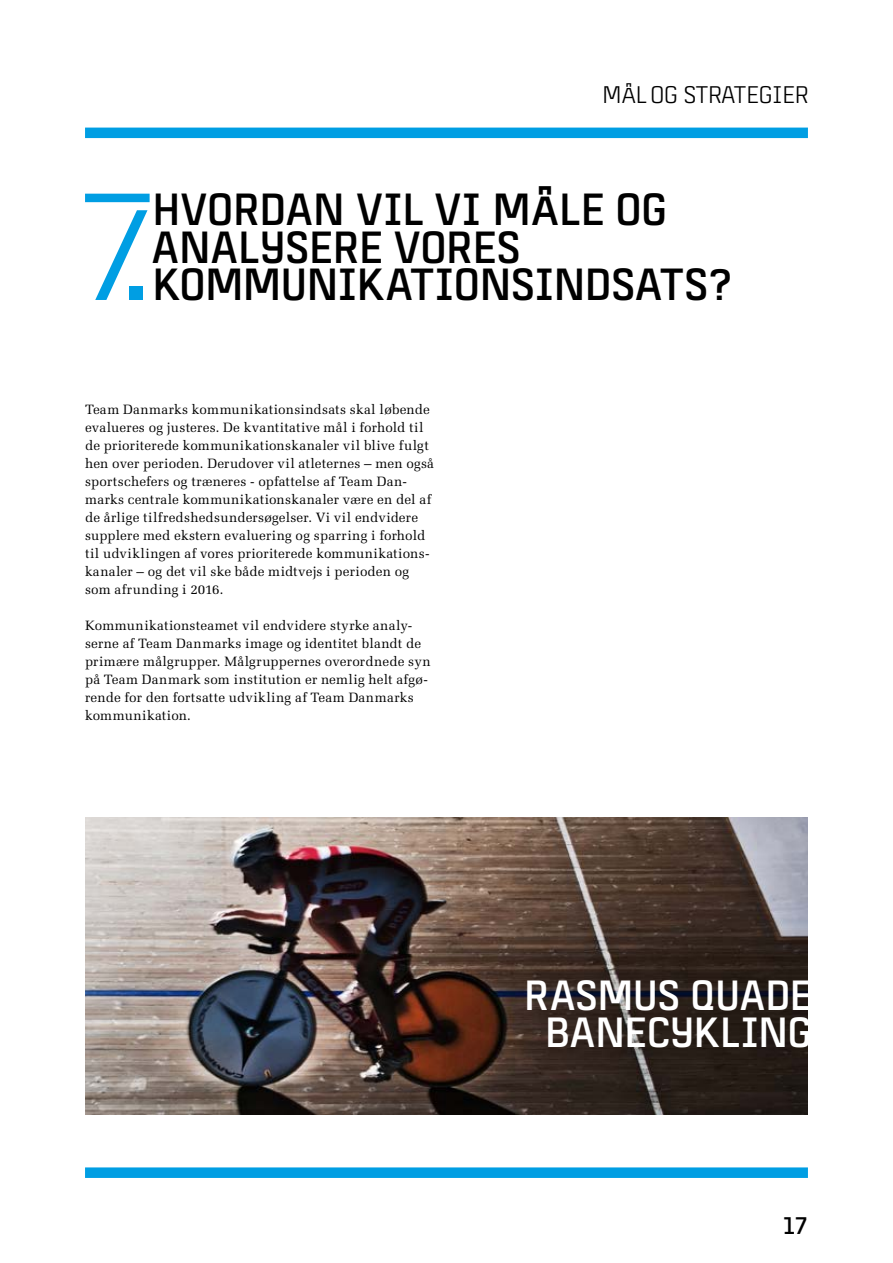
<style>
.page{position:relative;width:893px;height:1263px;background:#fff}
.page>*{position:absolute;margin:0;border:0;box-sizing:border-box;transform-origin:0 0}
.t1{font:152.25px "Team Danmark stencil";color:#009ee3}
.t2{font:700 45px/37.5px "Team Danmark 4";letter-spacing:-.005em;color:#000}
.t3{font:700 42.15px/37.5px "Team Danmark 4";letter-spacing:-.005em;color:#fff;text-align:center}
.t4{font:24px "Team Danmark 4";color:#000}
.t5{font:700 24px "Team Danmark 4";color:#000}
.t6{font:13.5px/18px "Melior LT Std";letter-spacing:.015em;color:#000}
</style>
<div class="page">
<div style="left:85px;top:128px;width:723px;height:10px;background:#009ee3"></div>
<div style="left:85px;top:1167px;width:723px;height:11px;background:#009ee3"></div>
<img style="left:85px;top:818px;width:723px;height:296px">
<h3 class="t4" style="left:603px;top:83px;width:208px">MÅL OG STRATEGIER</h3>
<h1 class="t1" style="left:74px;top:173px;width:87px">7.</h1>
<h2 class="t2" style="left:152px;top:189px;width:582px">HVORDAN VIL VI MÅLE OG<br>ANALYSERE VORES<br>KOMMUNIKATIONSINDSATS?</h2>
<p class="t6" style="left:85px;top:400px;width:350px">Team Danmarks kommunikationsindsats skal løbende evalueres og justeres. De kvantitative mål i forhold til de prioriterede kommunikationskanaler vil blive fulgt hen over perioden. Derudover vil atleternes – men også sportschefers og træneres - opfattelse af Team Dan&shy;marks centrale kommunikationskanaler være en del af de årlige tilfredshedsundersøgelser. Vi vil endvidere supplere med ekstern evaluering og sparring i forhold til udviklingen af vores prioriterede kommunikations&shy;kanaler – og det vil ske både midtvejs i perioden og som afrunding i 2016.</p>
<p class="t6" style="left:85px;top:616px;width:347px">Kommunikationsteamet vil endvidere styrke analy&shy;serne af Team Danmarks image og identitet blandt de primære målgrupper. Målgruppernes overordnede syn på Team Danmark som institution er nemlig helt afgø&shy;rende for den fortsatte udvikling af Team Danmarks kommunikation.</p>
<h3 class="t3" style="left:524px;top:975px;width:290px">RASMUS QUADE<br>BANECYKLING</h3>
<h3 class="t5" style="left:783px;top:1213px;width:27px">17</h3>
</div>
